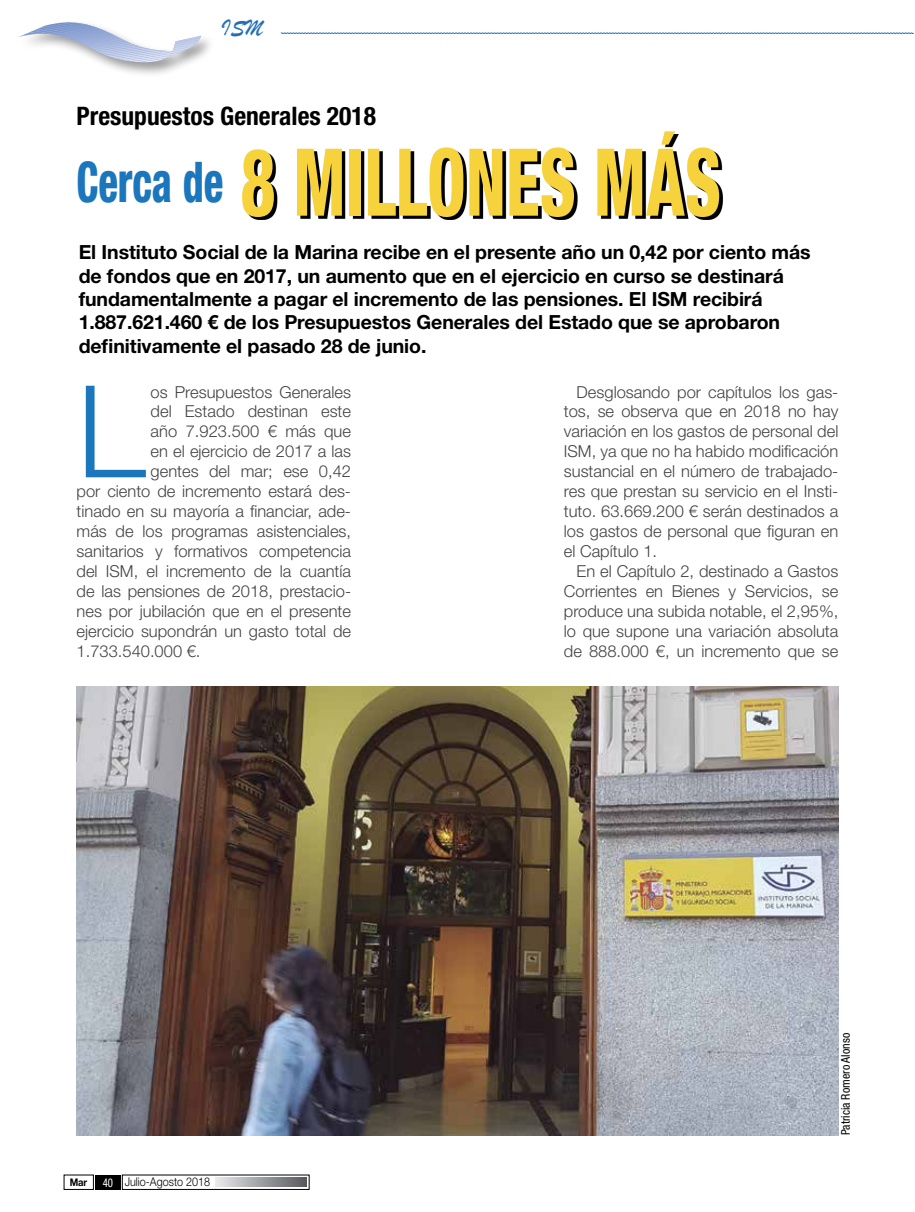
<style>
.page{position:relative;width:915px;height:1212px;background:#fff}
.page>*{position:absolute;margin:0;border:0;box-sizing:border-box;transform-origin:0 0}
.t1{font:300 128.25px "Helvetica Neue LT Std";color:#1b76bc}
.t2{font:800 condensed 93.75px "Helvetica Neue LT Std";color:#f6d33c;scale:.72 1}
.t3{font:700 condensed 25.5px "Helvetica Neue LT Std";color:#000}
.t4{font:24px "Brush Script";color:#236fb6;scale:.9 1}
.t5{font:700 19.5px/23.4px "Helvetica Neue LT Std";letter-spacing:-.005em;color:#000}
.t6{font:300 16.5px/20px "Helvetica Neue LT Std";color:#434244;text-align:justify}
.t7{font:condensed 12px "Helvetica Neue LT Std";color:#000}
.t8{font:300 12px "Helvetica Neue LT Std";color:#000;scale:.9 1}
.t9{font:700 10.5px "Helvetica Neue LT Std";color:#000;scale:.9 1}
.s1{font-size:56.25px;color:#1b76bc}
.s2{font-weight:400;font-stretch:condensed;color:#fff}
</style>
<div class="page">
<svg style="left:280px;top:33px;width:633px;height:1px"></svg>
<div style="left:18px;top:19px;width:197px;height:58px;background:#000;opacity:.41"></div>
<svg style="left:18px;top:19px;width:183px;height:44px"></svg>
<svg style="left:216px;top:1178px;width:90px;height:8px"></svg>
<div style="left:95px;top:1175px;width:26px;height:14px;background:#000"></div>
<svg style="left:245px;top:134px;width:477px;height:86px"></svg>
<img style="left:77px;top:686px;width:760px;height:449px">
<h3 class="t4" style="left:221px;top:11px;width:48px">ISM</h3>
<h3 class="t3" style="left:77px;top:100px;width:301px">Presupuestos Generales 2018</h3>
<h2 class="t2" style="left:77px;top:124px;width:896px"><span class="s1">Cerca de</span> 8 MILLONES MÁS</h2>
<p class="t5" style="left:79px;top:240px;width:733px">El Instituto Social de la Marina recibe en el presente año un 0,42 por ciento más de fondos que en 2017, un aumento que en el ejercicio en curso se destinará fundamentalmente a pagar el incremento de las pensiones. El ISM recibirá 1.887.621.460 € de los Presupuestos Generales del Estado que se aprobaron definitivamente el pasado 28 de junio.</p>
<h1 class="t1" style="left:77px;top:353px;width:70px">L</h1>
<p class="t6" style="left:150px;top:381px;width:202px">os Presupuestos Generales</p>
<p class="t6" style="left:563px;top:381px;width:276px;text-indent:13px">Desglosando por capítulos los gas&shy;tos, se observa que en 2018 no hay variación en los gastos de personal del ISM, ya que no ha habido modificación sustancial en el número de trabajado&shy;res que prestan su servicio en el Insti&shy;tuto. 63.669.200 € serán destinados a los gastos de personal que figuran en el Capítulo 1.</p>
<p class="t6" style="left:563px;top:561px;width:276px;text-indent:13px">En el Capítulo 2, destinado a Gastos Corrientes en Bienes y Servicios, se produce una subida notable, el 2,95%, lo que supone una variación absoluta de 888.000 €, un incremento que se</p>
<p class="t6" style="left:150px;top:401px;width:202px">del Estado destinan este</p>
<p class="t6" style="left:150px;top:421px;width:202px">año 7.923.500 € más que</p>
<p class="t6" style="left:150px;top:441px;width:202px">en el ejercicio de 2017 a las</p>
<p class="t6" style="left:150px;top:461px;width:202px">gentes del mar; ese 0,42</p>
<p class="t6" style="left:77px;top:481px;width:276px">por ciento de incremento estará des-</p>
<p class="t6" style="left:77px;top:501px;width:276px">tinado en su mayoría a financiar, ade-</p>
<p class="t6" style="left:77px;top:521px;width:276px">más de los programas asistenciales,</p>
<p class="t6" style="left:77px;top:541px;width:276px">sanitarios y formativos competencia</p>
<p class="t6" style="left:77px;top:561px;width:276px">del ISM, el incremento de la cuantía</p>
<p class="t6" style="left:77px;top:581px;width:276px">de las pensiones de 2018, prestacio-</p>
<p class="t6" style="left:77px;top:601px;width:276px">nes por jubilación que en el presente</p>
<p class="t6" style="left:77px;top:620px;width:276px">ejercicio supondrán un gasto total de</p>
<p class="t6" style="left:77px;top:640px;width:125px">1.733.540.000 €.</p>
<p class="t9" style="left:70px;top:1176px;width:21px">Mar</p>
<p class="t8" style="left:103px;top:1175px;width:121px"><span class="s2">40</span> Julio-Agosto 2018</p>
<p class="t7" style="left:838px;top:1135px;width:104px;rotate:-90deg">Patricia Romero Alonso</p>
</div>
